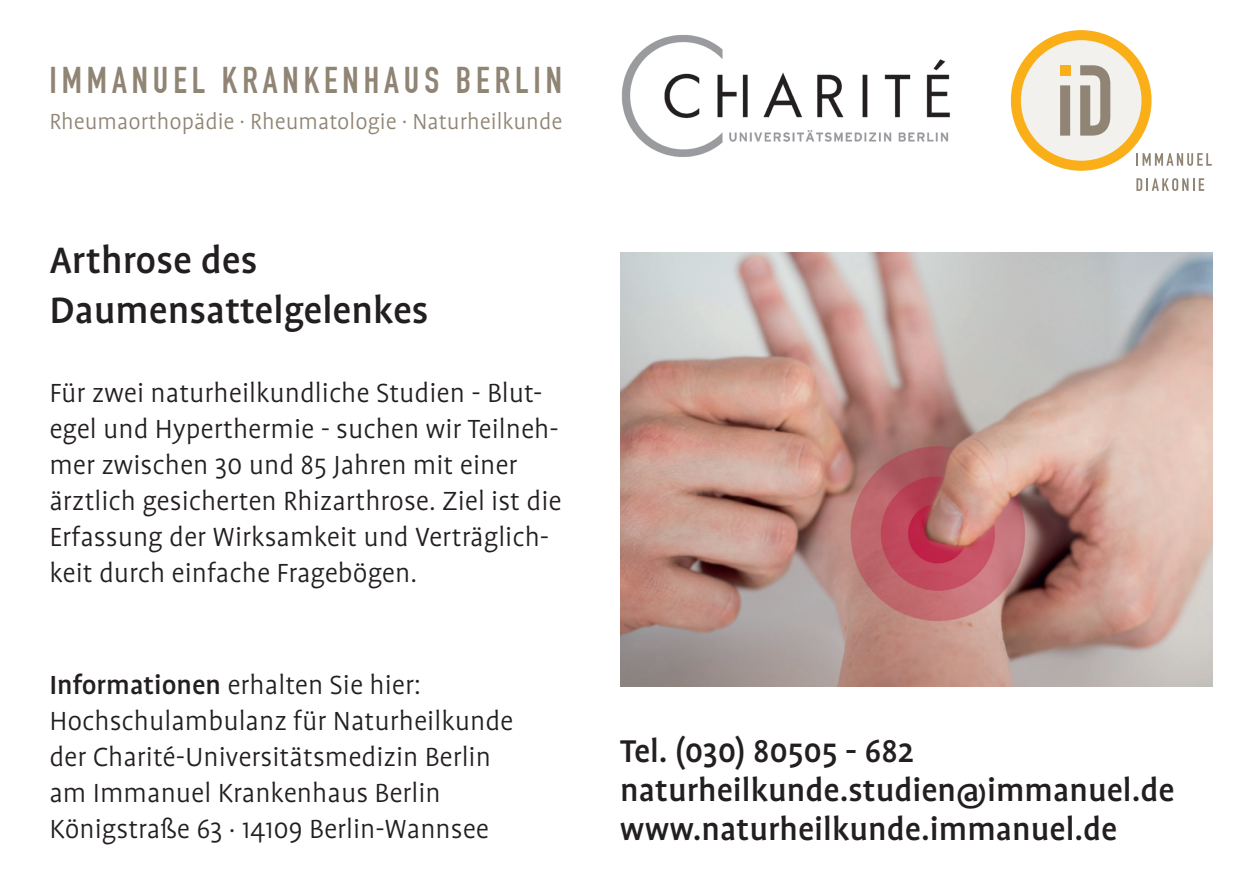
<style>
.page{position:relative;width:1259px;height:893px;background:#fff}
.page>*{position:absolute;margin:0;border:0;box-sizing:border-box;transform-origin:0 0}
.t1{font:500 42px/50.4px "Profile OT";color:#231f20}
.t2{font:36.3px "DIN Engschrift LT Alternate";letter-spacing:.135em;color:#908474}
.t3{font:500 36px/39px "Profile OT";color:#231f20}
.t4{font:300 30px/36px "Profile OT";color:#231f20}
.t5{font:300 24.9px "Profile OT";color:#908474}
.s1{font-weight:500}
</style>
<div class="page">
<svg style="left:1172px;top:178px;width:6px;height:13px"></svg>
<svg style="left:1136px;top:178px;width:40px;height:13px"></svg>
<svg style="left:1182px;top:178px;width:22px;height:13px"></svg>
<svg style="left:1136px;top:153px;width:75px;height:13px"></svg>
<div style="left:1011px;top:30px;width:140px;height:141px;background:#faaf18;border-radius:50%"></div>
<div style="left:1021px;top:40px;width:120px;height:121px;background:#f2f1ee;border-radius:50%"></div>
<svg style="left:1060px;top:65px;width:50px;height:71px"></svg>
<div style="left:1060px;top:65px;width:10px;height:10px;background:#faaf18"></div>
<img style="left:622px;top:35px;width:328px;height:122px">
<img style="left:620px;top:253px;width:592px;height:433px">
<p class="t2" style="left:49px;top:59px;width:514px">IMMANUEL KRANKENHAUS BERLIN</p>
<p class="t5" style="left:49px;top:107px;width:514px">Rheumaorthopädie . Rheumatologie . Naturheilkunde</p>
<h1 class="t1" style="left:49px;top:236px;width:381px">Arthrose des<br>Daumensattelgelenkes</h1>
<p class="t4" style="left:49px;top:376px;width:514px">Für zwei naturheilkundliche Studien - Blut&shy;egel und Hyperthermie - suchen wir Teilneh&shy;mer zwischen 30 und 85 Jahren mit einer ärztlich gesicherten Rhizarthrose. Ziel ist die Erfassung der Wirksamkeit und Verträglich&shy;keit durch einfache Fragebögen.</p>
<p class="t4" style="left:49px;top:668px;width:465px"><span class="s1">Informationen</span> erhalten Sie hier:<br>Hochschulambulanz für Naturheilkunde der Charité-Universitätsmedizin Berlin am Immanuel Krankenhaus Berlin Königstraße 63 . 14109 Berlin-Wannsee</p>
<p class="t3" style="left:620px;top:732px;width:556px">Tel. (030) 80505 - 682 naturheilkunde.studien@immanuel.de www.naturheilkunde.immanuel.de</p>
</div>
